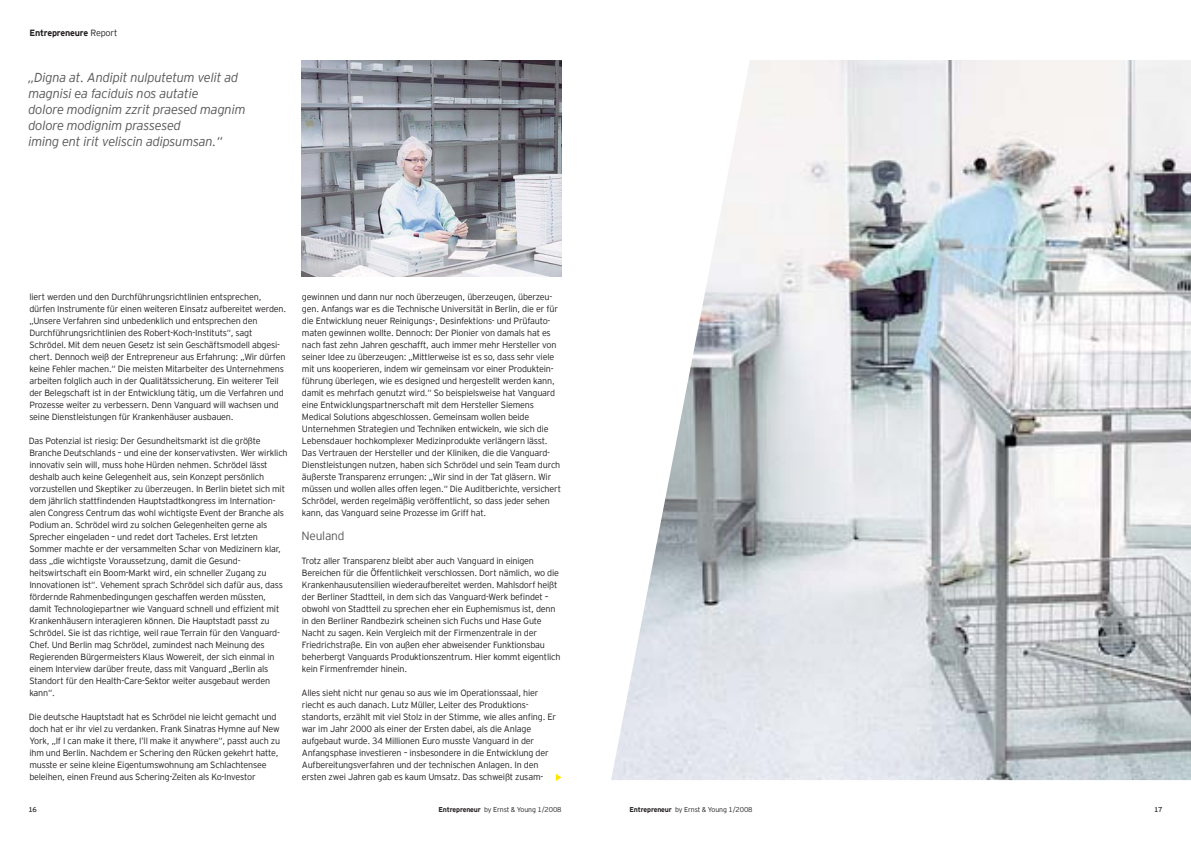
<style>
.page{position:relative;width:1191px;height:842px;background:#fff}
.page>*{position:absolute;margin:0;border:0;box-sizing:border-box;transform-origin:0 0}
.t1{font:italic 300 13px/16px "EY Interstate";letter-spacing:-.02em;color:#58595b}
.t2{font:300 12px "EY Interstate";letter-spacing:-.02em;color:#58595b}
.t3{font:300 9px/12px "EY Interstate";letter-spacing:-.02em;color:#231f20}
.t4{font:700 9px "EY Interstate";letter-spacing:-.02em;color:#231f20}
.t5{font:300 7px "EY Interstate";letter-spacing:-.02em;color:#231f20}
.t6{font:7px "EY Interstate";color:#231f20}
.s1{font-weight:300}
.s2{font-weight:700}
</style>
<div class="page">
<img style="left:301px;top:60px;width:260px;height:216px">
<img style="left:611px;top:60px;width:580px;height:720px">
<svg style="left:556px;top:774px;width:5px;height:7px"></svg>
<p class="t4" style="left:29px;top:28px;width:90px">Entrepreneure <span class="s1">Report</span></p>
<h1 class="t1" style="left:28px;top:71px;width:219px">„Digna at. Andipit nulputetum velit ad magnisi ea faciduis nos autatie<br>dolore modignim zzrit praesed magnim dolore modignim prassesed<br>iming ent irit veliscin adipsumsan.“</h1>
<p class="t3" style="left:29px;top:291px;width:258px">liert werden und den Durchführungsrichtlinien entsprechen, dürfen Instrumente für einen weiteren Einsatz aufbereitet werden. „Unsere Verfahren sind unbedenklich und entsprechen den Durchführungsrichtlinien des Robert-Koch-Instituts“, sagt Schrödel. Mit dem neuen Gesetz ist sein Geschäftsmodell abgesi&shy;chert. Dennoch weiß der Entrepreneur aus Erfahrung: „Wir dürfen keine Fehler machen.“ Die meisten Mitarbeiter des Unternehmens arbeiten folglich auch in der Qualitätssicherung. Ein weiterer Teil der Belegschaft ist in der Entwicklung tätig, um die Verfahren und Prozesse weiter zu verbessern. Denn Vanguard will wachsen und seine Dienstleistungen für Krankenhäuser ausbauen.</p>
<p class="t3" style="left:29px;top:435px;width:260px">Das Potenzial ist riesig: Der Gesundheitsmarkt ist die größte Branche Deutschlands – und eine der konservativsten. Wer wirklich innovativ sein will, muss hohe Hürden nehmen. Schrödel lässt deshalb auch keine Gelegenheit aus, sein Konzept persönlich vorzustellen und Skeptiker zu überzeugen. In Berlin bietet sich mit dem jährlich stattfindenden Hauptstadtkongress im Internation&shy;alen Congress Centrum das wohl wichtigste Event der Branche als Podium an. Schrödel wird zu solchen Gelegenheiten gerne als Sprecher eingeladen – und redet dort Tacheles. Erst letzten Sommer machte er der versammelten Schar von Medizinern klar, dass „die wichtigste Voraussetzung, damit die Gesund&shy;heitswirtschaft ein Boom-Markt wird, ein schneller Zugang zu Innovationen ist“. Vehement sprach Schrödel sich dafür aus, dass fördernde Rahmenbedingungen geschaffen werden müssten, damit Technologiepartner wie Vanguard schnell und effizient mit Krankenhäusern interagieren können. Die Hauptstadt passt zu Schrödel. Sie ist das richtige, weil raue Terrain für den Vanguard-Chef. Und Berlin mag Schrödel, zumindest nach Meinung des Regierenden Bürgermeisters Klaus Wowereit, der sich einmal in einem Interview darüber freute, dass mit Vanguard „Berlin als Standort für den Health-Care-Sektor weiter ausgebaut werden kann“.</p>
<p class="t3" style="left:29px;top:711px;width:253px">Die deutsche Hauptstadt hat es Schrödel nie leicht gemacht und doch hat er ihr viel zu verdanken. Frank Sinatras Hymne auf New York, „If I can make it there, I’ll make it anywhere“, passt auch zu ihm und Berlin. Nachdem er Schering den Rücken gekehrt hatte, musste er seine kleine Eigentumswohnung am Schlachtensee beleihen, einen Freund aus Schering-Zeiten als Ko-Investor</p>
<p class="t3" style="left:302px;top:291px;width:261px">gewinnen und dann nur noch überzeugen, überzeugen, überzeu&shy;gen. Anfangs war es die Technische Universität in Berlin, die er für die Entwicklung neuer Reinigungs-, Desinfektions- und Prüfauto&shy;maten gewinnen wollte. Dennoch: Der Pionier von damals hat es nach fast zehn Jahren geschafft, auch immer mehr Hersteller von seiner Idee zu überzeugen: „Mittlerweise ist es so, dass sehr viele mit uns kooperieren, indem wir gemeinsam vor einer Produktein&shy;führung überlegen, wie es designed und hergestellt werden kann, damit es mehrfach genutzt wird.“ So beispielsweise hat Vanguard eine Entwicklungspartnerschaft mit dem Hersteller Siemens Medical Solutions abgeschlossen. Gemeinsam wollen beide Unternehmen Strategien und Techniken entwickeln, wie sich die Lebensdauer hochkomplexer Medizinprodukte verlängern lässt.<br>Das Vertrauen der Hersteller und der Kliniken, die die Vanguard-Dienstleistungen nutzen, haben sich Schrödel und sein Team durch äußerste Transparenz errungen: „Wir sind in der Tat gläsern. Wir müssen und wollen alles offen legen.“ Die Auditberichte, versichert Schrödel, werden regelmäßig veröffentlicht, so dass jeder sehen kann, das Vanguard seine Prozesse im Griff hat.</p>
<h2 class="t2" style="left:301px;top:530px;width:45px">Neuland</h2>
<p class="t3" style="left:301px;top:555px;width:261px">Trotz aller Transparenz bleibt aber auch Vanguard in einigen Bereichen für die Öffentlichkeit verschlossen. Dort nämlich, wo die Krankenhausutensilien wiederaufbereitet werden. Mahlsdorf heißt der Berliner Stadtteil, in dem sich das Vanguard-Werk befindet – obwohl von Stadtteil zu sprechen eher ein Euphemismus ist, denn in den Berliner Randbezirk scheinen sich Fuchs und Hase Gute Nacht zu sagen. Kein Vergleich mit der Firmenzentrale in der Friedrichstraße. Ein von außen eher abweisender Funktionsbau beherbergt Vanguards Produktionszentrum. Hier kommt eigentlich kein Firmenfremder hinein.</p>
<p class="t3" style="left:301px;top:687px;width:256px">Alles sieht nicht nur genau so aus wie im Operationssaal, hier riecht es auch danach. Lutz Müller, Leiter des Produktions&shy;standorts, erzählt mit viel Stolz in der Stimme, wie alles anfing. Er war im Jahr 2000 als einer der Ersten dabei, als die Anlage aufgebaut wurde. 34 Millionen Euro musste Vanguard in der Anfangsphase investieren – insbesondere in die Entwicklung der Aufbereitungsverfahren und der technischen Anlagen. In den ersten zwei Jahren gab es kaum Umsatz. Das schweißt zusam-</p>
<p class="t6" style="left:28px;top:806px;width:10px">16</p>
<p class="t5" style="left:438px;top:806px;width:125px"><span class="s2">Entrepreneur</span> by Ernst &amp; Young 1/2008</p>
<p class="t5" style="left:629px;top:806px;width:125px"><span class="s2">Entrepreneur</span> by Ernst &amp; Young 1/2008</p>
<p class="t6" style="left:1154px;top:806px;width:10px">17</p>
</div>
